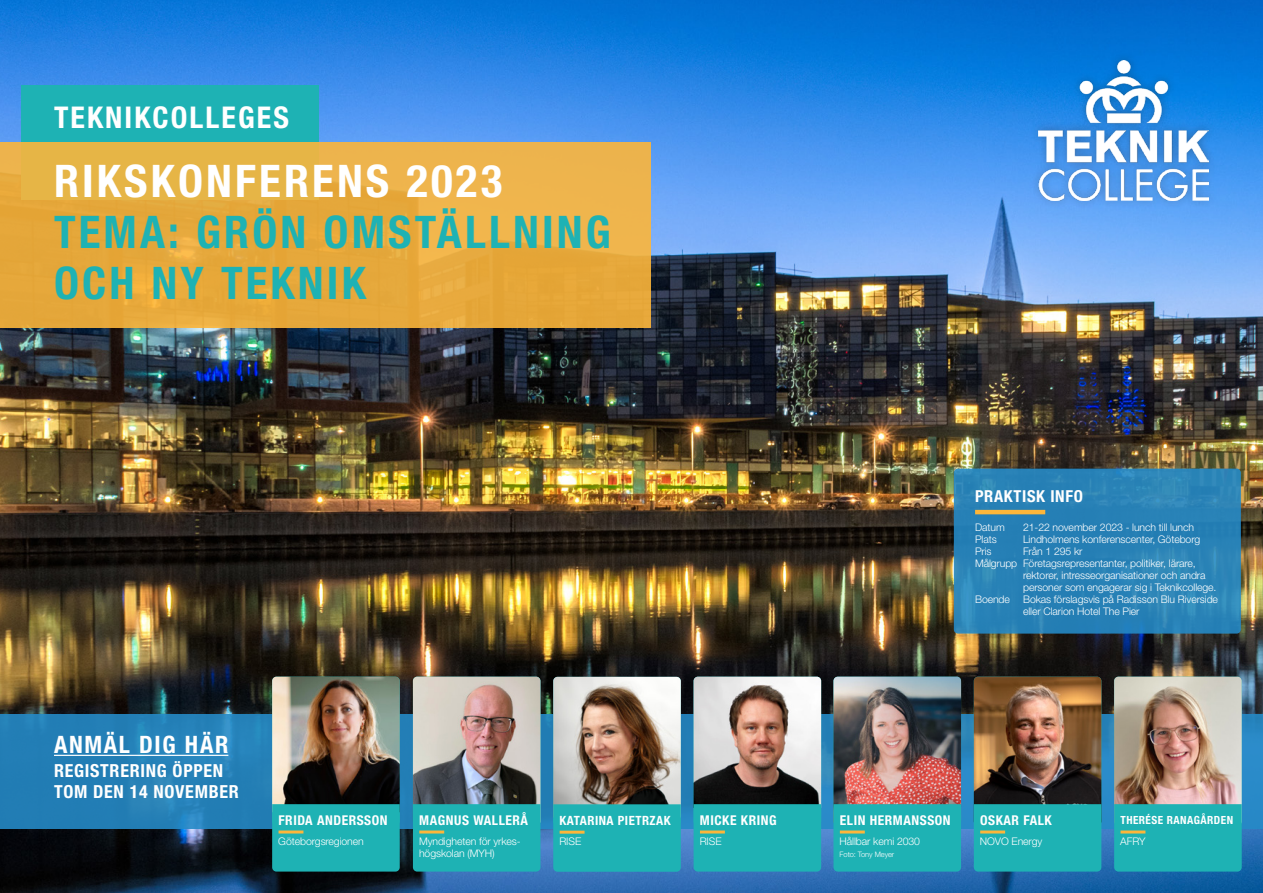
<style>
.page{position:relative;width:1263px;height:893px;background:#fff}
.page>*{position:absolute;margin:0;border:0;box-sizing:border-box;transform-origin:0 0}
.t1{font:700 condensed 45px/51px "Helvetica Neue LT Std";letter-spacing:.07em;color:#1eb2b4}
.t2{font:700 condensed 45px "Helvetica Neue LT Std";letter-spacing:.07em;color:#fff}
.t3{font:700 condensed 30px "Helvetica Neue LT Std";letter-spacing:.07em;color:#fff}
.t4{font:700 condensed 24px "Helvetica Neue LT Std";letter-spacing:.07em;color:#fff}
.t5{font:700 condensed 18px/21px "Helvetica Neue LT Std";letter-spacing:.04em;color:#fff}
.t6{font:700 condensed 16.5px "Helvetica Neue LT Std";letter-spacing:.04em;color:#fff}
.t7{font:700 condensed 13.5px "Helvetica Neue LT Std";letter-spacing:.04em;color:#fff}
.t8{font:700 condensed 12.75px "Helvetica Neue LT Std";letter-spacing:.04em;color:#fff}
.t9{font:700 condensed 11.25px "Helvetica Neue LT Std";letter-spacing:.04em;color:#fff}
.Brödtext{font:300 10.5px/12px "Helvetica Neue LT Pro";letter-spacing:-.01em;color:#fff}
.Brödtext-2{font:300 7.5px "Helvetica Neue LT Pro";letter-spacing:-.01em;color:#fff}
</style>
<div class="page">
<img style="left:0;top:0;width:1263px;height:893px">
<svg style="left:0;top:714px;width:1263px;height:115px;background:#2581b8"></svg>
<hr style="left:54px;top:755px;width:174px;height:1px;background:#fff">
<div style="left:1030px;top:52px;width:187px;height:157px;background:#231f20;opacity:.3"></div>
<img style="left:1039px;top:61px;width:170px;height:140px">
<div style="left:21px;top:85px;width:298px;height:114px;background:#1eb2b4"></div>
<div style="left:0;top:142px;width:651px;height:185px;background:linear-gradient(to bottom,#eab54b,#e6a536)"></div>
<img style="left:272px;top:677px;width:128px;height:127px">
<div style="left:272px;top:804px;width:128px;height:68px;background:#1eb2b4"></div>
<hr style="left:279px;top:830px;width:24px;height:3px;background:#fdb63a">
<img style="left:413px;top:677px;width:127px;height:127px">
<div style="left:413px;top:804px;width:127px;height:68px;background:#1eb2b4"></div>
<hr style="left:419px;top:830px;width:25px;height:3px;background:#fdb63a">
<img style="left:833px;top:677px;width:128px;height:127px">
<div style="left:833px;top:804px;width:128px;height:68px;background:#1eb2b4"></div>
<hr style="left:840px;top:830px;width:25px;height:3px;background:#fdb63a">
<img style="left:974px;top:677px;width:127px;height:127px">
<div style="left:974px;top:804px;width:127px;height:68px;background:#1eb2b4"></div>
<hr style="left:980px;top:830px;width:25px;height:3px;background:#fdb63a">
<img style="left:1114px;top:677px;width:128px;height:127px">
<div style="left:1114px;top:804px;width:128px;height:68px;background:#1eb2b4"></div>
<hr style="left:1120px;top:830px;width:25px;height:3px;background:#fdb63a">
<img style="left:693px;top:677px;width:128px;height:127px">
<div style="left:693px;top:804px;width:128px;height:68px;background:#1eb2b4"></div>
<hr style="left:700px;top:830px;width:25px;height:3px;background:#fdb63a">
<img style="left:553px;top:677px;width:128px;height:127px">
<div style="left:553px;top:804px;width:128px;height:68px;background:#1eb2b4"></div>
<hr style="left:560px;top:831px;width:24px;height:3px;background:#fdb63a">
<svg style="left:954px;top:469px;width:287px;height:165px;background:#2982b6"></svg>
<hr style="left:975px;top:510px;width:70px;height:4px;background:#fdb63a">
<p class="t3" style="left:54px;top:99px;width:236px">TEKNIKCOLLEGES</p>
<p class="t2" style="left:54px;top:153px;width:450px">RIKSKONFERENS 2023</p>
<p class="t1" style="left:54px;top:206px;width:558px">TEMA: GRÖN OMSTÄLLNING<br>OCH NY TEKNIK</p>
<p class="t4" style="left:54px;top:730px;width:176px">ANMÄL DIG HÄR</p>
<p class="t5" style="left:54px;top:760px;width:186px">REGISTRERING ÖPPEN<br>TOM DEN 14 NOVEMBER</p>
<p class="t7" style="left:279px;top:812px;width:111px">FRIDA ANDERSSON</p>
<p class="Brödtext" style="left:278px;top:835px;width:87px">Göteborgsregionen</p>
<p class="t7" style="left:419px;top:812px;width:110px">MAGNUS WALLERÅ</p>
<p class="Brödtext" style="left:419px;top:835px;width:103px">Myndigheten för yrkes&shy;högskolan (MYH)</p>
<p class="t8" style="left:560px;top:813px;width:113px">KATARINA PIETRZAK</p>
<p class="Brödtext" style="left:559px;top:835px;width:23px">RISE</p>
<p class="t7" style="left:700px;top:812px;width:78px">MICKE KRING</p>
<p class="Brödtext" style="left:700px;top:835px;width:23px">RISE</p>
<p class="t6" style="left:975px;top:486px;width:109px">PRAKTISK INFO</p>
<p class="Brödtext" style="left:975px;top:521px;width:31px">Datum</p>
<p class="Brödtext" style="left:1023px;top:521px;width:172px">21-22 november 2023 - lunch till lunch</p>
<p class="Brödtext" style="left:975px;top:533px;width:23px">Plats</p>
<p class="Brödtext" style="left:1023px;top:533px;width:179px">Lindholmens konferenscenter, Göteborg</p>
<p class="Brödtext" style="left:975px;top:545px;width:18px">Pris</p>
<p class="Brödtext" style="left:1023px;top:545px;width:61px">Från 1 295 kr</p>
<p class="Brödtext" style="left:1023px;top:557px;width:195px;text-indent:-48px">Målgrupp Företagsrepresentanter, politiker, lärare, rektorer, intresseorganisationer och andra personer som engagerar sig i Teknikcollege.</p>
<p class="Brödtext" style="left:1023px;top:593px;width:196px;text-indent:-48px">Boende Bokas förslagsvis på Radisson Blu Riverside eller Clarion Hotel The Pier</p>
<p class="t7" style="left:840px;top:812px;width:112px">ELIN HERMANSSON</p>
<p class="Brödtext" style="left:840px;top:835px;width:82px">Hållbar kemi 2030</p>
<p class="Brödtext-2" style="left:840px;top:850px;width:56px">Foto: Tony Meyer</p>
<p class="t7" style="left:980px;top:812px;width:73px">OSKAR FALK</p>
<p class="Brödtext" style="left:980px;top:835px;width:64px">NOVO Energy</p>
<p class="t9" style="left:1120px;top:813px;width:114px">THERÉSE RANAGÅRDEN</p>
<p class="Brödtext" style="left:1120px;top:835px;width:27px">AFRY</p>
</div>
